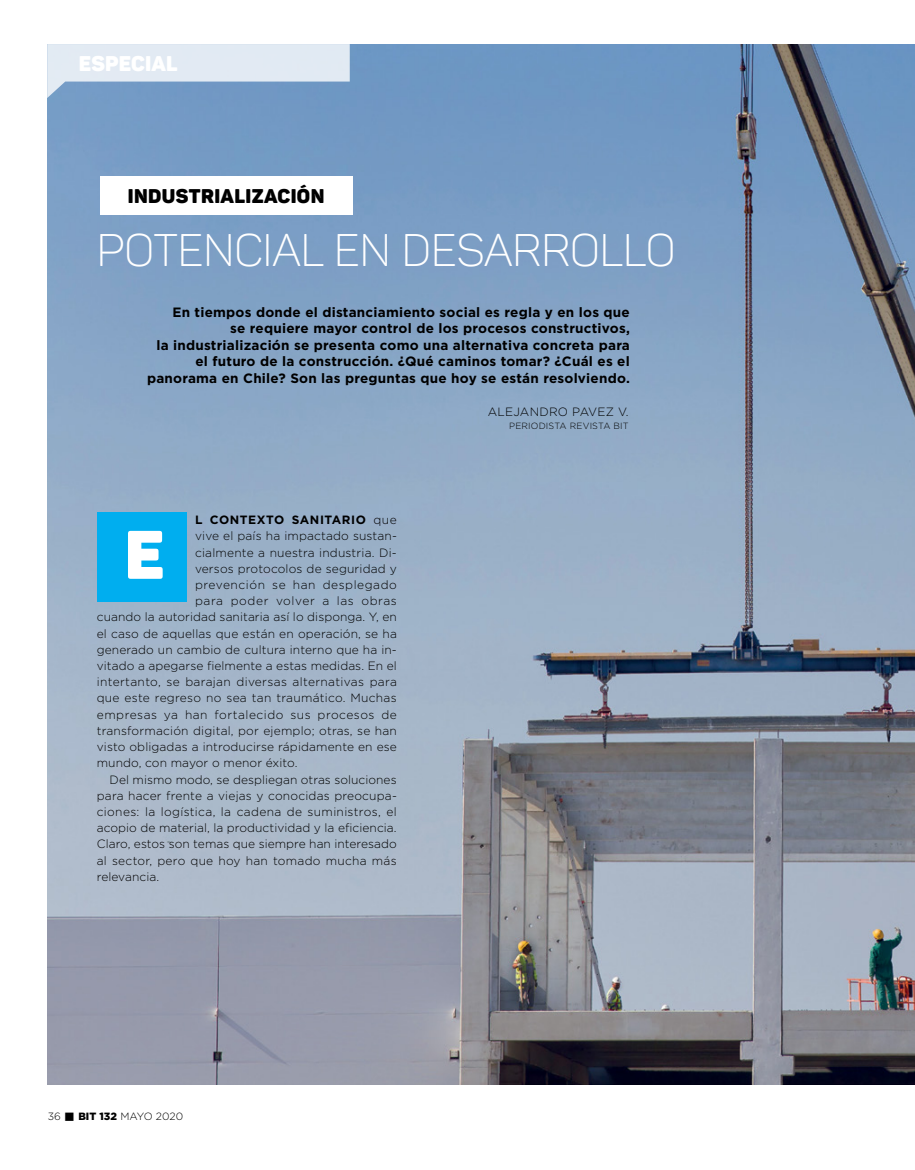
<style>
.page{position:relative;width:915px;height:1170px;background:#fff}
.page>*{position:absolute;margin:0;border:0;box-sizing:border-box;transform-origin:0 0}
.t1{font:67.5px "Panton Black Caps";color:#fff}
.t2{font:45px "Panton Light Caps";color:#fff}
.t3{font:21px "Panton Black Caps";letter-spacing:.005em;color:#fff}
.t4{font:19.5px "Panton Black Caps";letter-spacing:.02em;color:#000}
.t5{font:700 13.5px/16.5px "Gotham";letter-spacing:.015em;color:#000;text-align:right}
.t6{font:300 12px "Gotham";letter-spacing:.01em;color:#000}
.t7{font:300 12px "Gotham";letter-spacing:.045em;color:#000}
.t8{font:300 12px "Gotham";letter-spacing:.03em;color:#000}
.t9{font:300 12px "Gotham";letter-spacing:.05em;color:#000}
.t10{font:700 12px "Gotham";letter-spacing:.05em;color:#000}
.t11{font:300 10.5px "Gotham";letter-spacing:.005em;color:#000}
.t12{font:300 9px "Gotham";letter-spacing:.02em;color:#000}
.s1{font-weight:300}
.s2{font-weight:900}
</style>
<div class="page">
<img style="left:47px;top:44px;width:867px;height:1039px">
<svg style="left:47px;top:44px;width:302px;height:54px;background:#c0d2e5"></svg>
<div style="left:97px;top:512px;width:89px;height:89px;background:#00aeef"></div>
<div style="left:100px;top:176px;width:252px;height:39px;background:#fff"></div>
<h3 class="t3" style="left:79px;top:50px;width:100px">ESPECIAL</h3>
<h3 class="t4" style="left:128px;top:184px;width:198px">INDUSTRIALIZACIÓN</h3>
<h2 class="t2" style="left:97px;top:223px;width:580px">POTENCIAL EN DESARROLLO</h2>
<p class="t5" style="left:147px;top:304px;width:484px">En tiempos donde el distanciamiento social es regla y en los que<br>se requiere mayor control de los procesos constructivos,<br>la industrialización se presenta como una alternativa concreta para el futuro de la construcción. ¿Qué caminos tomar? ¿Cuál es el panorama en Chile? Son las preguntas que hoy se están resolviendo.</p>
<p class="t10" style="left:195px;top:512px;width:203px">l contexto sanitario <span class="s1">que</span></p>
<p class="t6" style="left:195px;top:528px;width:203px">vive el país ha impactado sustan-</p>
<p class="t6" style="left:195px;top:544px;width:203px">cialmente a nuestra industria. Di-</p>
<p class="t6" style="left:195px;top:561px;width:203px">versos protocolos de seguridad y</p>
<p class="t7" style="left:195px;top:577px;width:203px">prevención se han desplegado</p>
<p class="t9" style="left:195px;top:593px;width:203px">para poder volver a las obras</p>
<p class="t6" style="left:97px;top:609px;width:301px">cuando la autoridad sanitaria así lo disponga. Y, en</p>
<p class="t6" style="left:97px;top:625px;width:301px">el caso de aquellas que están en operación, se ha</p>
<p class="t6" style="left:97px;top:642px;width:301px">generado un cambio de cultura interno que ha in-</p>
<p class="t6" style="left:97px;top:658px;width:301px">vitado a apegarse fielmente a estas medidas. En el</p>
<p class="t8" style="left:97px;top:674px;width:301px">intertanto, se barajan diversas alternativas para</p>
<p class="t6" style="left:97px;top:690px;width:301px">que este regreso no sea tan traumático. M uchas</p>
<p class="t7" style="left:97px;top:706px;width:301px">empresas ya han fortalecido sus procesos de</p>
<p class="t6" style="left:97px;top:723px;width:301px">transformación digital, por ejemplo; otras, se han</p>
<p class="t6" style="left:97px;top:739px;width:301px">visto obligadas a introducirse rápidamente en ese</p>
<p class="t6" style="left:97px;top:755px;width:202px">mundo, con mayor o menor éxito.</p>
<p class="t6" style="left:109px;top:771px;width:288px">Del mismo modo, se despliegan otras soluciones</p>
<p class="t6" style="left:97px;top:787px;width:301px">para hacer frente a viejas y conocidas preocupa-</p>
<p class="t6" style="left:97px;top:804px;width:301px">ciones: la logística, la cadena de suministros, el</p>
<p class="t6" style="left:97px;top:820px;width:301px">acopio de material, la productividad y la eficiencia.</p>
<p class="t6" style="left:97px;top:836px;width:301px">Claro, estos son temas que siempre han interesado</p>
<p class="t6" style="left:97px;top:852px;width:301px">al sector, pero que hoy han tomado mucha más</p>
<p class="t6" style="left:97px;top:868px;width:64px">relevancia.</p>
<h1 class="t1" style="left:125px;top:511px;width:36px">E</h1>
<p class="t6" style="left:487px;top:403px;width:142px">Alejand ro Pavez V.</p>
<p class="t12" style="left:509px;top:420px;width:120px">periodista Revista BiT</p>
<p class="t11" style="left:48px;top:1109px;width:137px">36 ■ <span class="s2">BIT 132</span> mayo 2020</p>
</div>
